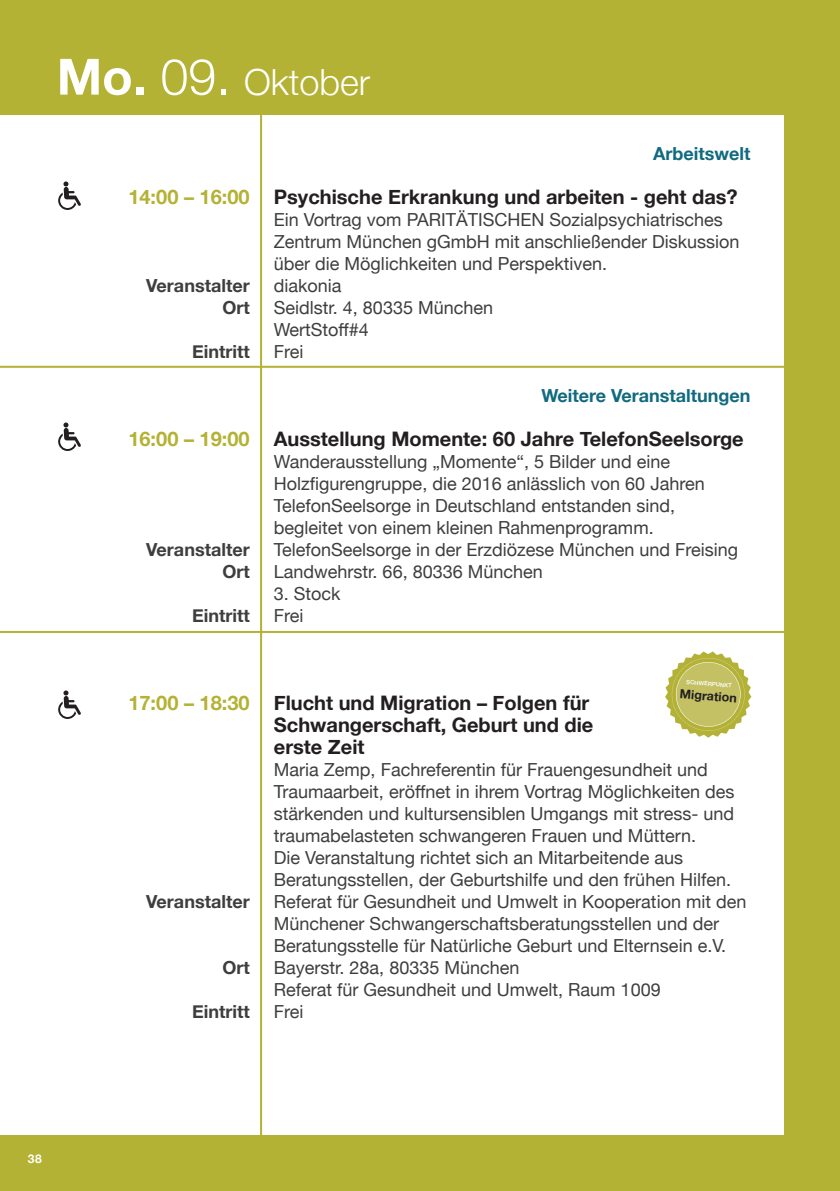
<style>
.page{position:relative;width:840px;height:1191px;background:#fff}
.page>*{position:absolute;margin:0;border:0;box-sizing:border-box;transform-origin:0 0}
.t1{font:300 36px "Helvetica Neue";color:#fff}
.t2{font:700 20px/22px "Helvetica Neue";color:#231f20}
.t3{font:700 20px "Helvetica Neue";color:#b4b235}
.t4{font:18px/22px "Helvetica Neue";color:#3e3e3f}
.t5{font:700 18px/22px "Helvetica Neue";color:#3e3e3f;text-align:right}
.t6{font:700 18px "Helvetica Neue";color:#116a7f}
.t7{font:700 12.6px "Helvetica Neue";color:#231f20}
.t8{font:700 12px "Helvetica Neue";color:#fff}
.t9{font:500 5.8px "Helvetica Neue";color:#fff}
.s1{font-weight:700;font-size:50px}
.s2{font-size:50px}
</style>
<div class="page">
<div style="left:0;top:0;width:839px;height:1191px;background:#b4b235"></div>
<div style="left:0;top:116px;width:782px;height:1018px;background:#fff"></div>
<hr style="left:260px;top:106px;width:2px;height:1041px;background:#b4b235">
<svg style="left:58px;top:181px;width:23px;height:29px"></svg>
<svg style="left:58px;top:422px;width:23px;height:29px"></svg>
<svg style="left:58px;top:690px;width:23px;height:29px"></svg>
<hr style="left:0;top:366px;width:793px;height:2px;background:#b4b235">
<hr style="left:0;top:631px;width:793px;height:2px;background:#b4b235">
<svg style="left:665px;top:651px;width:86px;height:87px"></svg>
<h1 class="t1" style="left:57px;top:53px;width:315px"><span class="s1">Mo.</span> <span class="s2">09.</span> Oktober</h1>
<p class="t3" style="left:128px;top:181px;width:123px">14:00 – 16:00</p>
<p class="t5" style="left:146px;top:275px;width:105px">Veranstalter<br>Ort</p>
<p class="t5" style="left:192px;top:341px;width:59px">Eintritt</p>
<p class="t3" style="left:128px;top:423px;width:123px">16:00 – 19:00</p>
<p class="t5" style="left:146px;top:539px;width:105px">Veranstalter<br>Ort</p>
<p class="t5" style="left:192px;top:605px;width:59px">Eintritt</p>
<p class="t3" style="left:128px;top:687px;width:123px">17:00 – 18:30</p>
<p class="t5" style="left:146px;top:891px;width:105px">Veranstalter</p>
<p class="t5" style="left:222px;top:957px;width:29px">Ort</p>
<p class="t5" style="left:192px;top:1001px;width:59px">Eintritt</p>
<p class="t6" style="left:652px;top:139px;width:99px">Arbeitswelt</p>
<p class="t2" style="left:274px;top:186px;width:465px">Psychische Erkrankung und arbeiten - geht das?</p>
<p class="t4" style="left:274px;top:210px;width:467px">Ein Vortrag vom PARITÄTISCHEN Sozialpsychiatrisches<br>Zentrum München gGmbH mit anschließender Diskussion über die Möglichkeiten und Perspektiven.<br>diakonia<br>Seidlstr. 4, 80335 München<br>WertStoff#4<br>Frei</p>
<p class="t6" style="left:541px;top:381px;width:210px">Weitere Veranstaltungen</p>
<p class="t2" style="left:274px;top:428px;width:471px">Ausstellung Momente: 60 Jahre TelefonSeelsorge</p>
<p class="t4" style="left:274px;top:452px;width:465px">Wanderausstellung „Momente“, 5 Bilder und eine Holzfigurengruppe, die 2016 anlässlich von 60 Jahren TelefonSeelsorge in Deutschland entstanden sind, begleitet von einem kleinen Rahmenprogramm.<br>TelefonSeelsorge in der Erzdiözese München und Freising Landwehrstr. 66, 80336 München</p>
<p class="t4" style="left:274px;top:584px;width:68px">3. Stock<br>Frei</p>
<p class="t9" style="left:686px;top:677px;width:47px;rotate:4deg">SCHWERPUNKT</p>
<p class="t7" style="left:680px;top:683px;width:59px;rotate:5deg">Migration</p>
<p class="t2" style="left:274px;top:692px;width:321px">Flucht und Migration – Folgen für<br>Schwangerschaft, Geburt und die erste Zeit</p>
<p class="t4" style="left:274px;top:760px;width:474px">Maria Zemp, Fachreferentin für Frauengesundheit und Traumaarbeit, eröffnet in ihrem Vortrag Möglichkeiten des stärkenden und kultursensiblen Umgangs mit stress- und traumabelasteten schwangeren Frauen und Müttern.<br>Die Veranstaltung richtet sich an Mitarbeitende aus Beratungsstellen, der Geburtshilfe und den frühen Hilfen.<br>Referat für Gesundheit und Umwelt in Kooperation mit den Münchener Schwangerschaftsberatungsstellen und der Beratungsstelle für Natürliche Geburt und Elternsein e.V.<br>Bayerstr. 28a, 80335 München<br>Referat für Gesundheit und Umwelt, Raum 1009<br>Frei</p>
<p class="t8" style="left:28px;top:1149px;width:16px">38</p>
</div>
